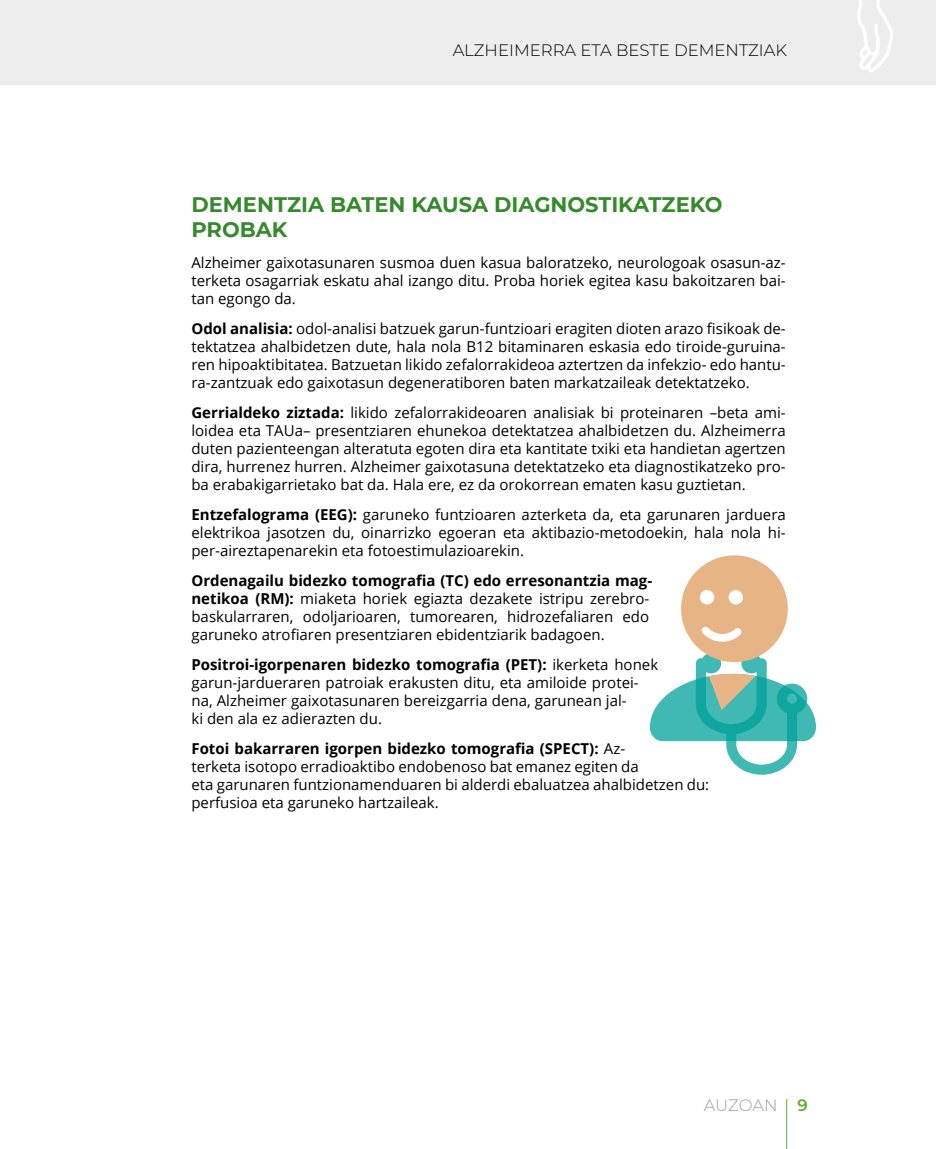
<style>
.page{position:relative;width:936px;height:1149px;background:#fff}
.page>*{position:absolute;margin:0;border:0;box-sizing:border-box;transform-origin:0 0}
.t1{font:700 21px/25.2px "Montserrat";color:#36892d}
.t2{font:300 16.5px "Montserrat";color:#000}
.t3{font:300 16.5px "Montserrat";letter-spacing:-.01em;color:#9d9d9c}
.t4{font:15px/18px "Open Sans";color:#000;text-align:justify}
.s1{font-weight:700}
.s2{font-weight:600;color:#60ac30}
</style>
<div class="page">
<div style="left:0;top:0;width:935px;height:85px;background:#ededed"></div>
<hr style="left:786px;top:1098px;width:1px;height:50px;background:#60ac30">
<svg style="left:857px;top:0;width:36px;height:72px"></svg>
<svg style="left:649px;top:653px;width:166px;height:121px"></svg>
<div style="left:681px;top:555px;width:106px;height:107px;background:#e7b485;border-radius:50%"></div>
<svg style="left:701px;top:626px;width:41px;height:14px"></svg>
<div style="left:699px;top:590px;width:15px;height:14px;background:#fff;border-radius:50%"></div>
<div style="left:728px;top:590px;width:15px;height:14px;background:#fff;border-radius:50%"></div>
<p class="t2" style="left:452px;top:39px;width:336px">ALZHEIMERRA ETA BESTE DEMENTZIAK</p>
<h1 class="t1" style="left:191px;top:191px;width:532px">DEMENTZIA BATEN KAUSA DIAGNOSTIKATZEKO<br>PROBAK</h1>
<p class="t4" style="left:191px;top:253px;width:596px">Alzheimer gaixotasunaren susmoa duen kasua baloratzeko, neurologoak osasun-az&shy;terketa osagarriak eskatu ahal izango ditu. Proba horiek egitea kasu bakoitzaren bai&shy;tan egongo da.</p>
<p class="t4" style="left:191px;top:319px;width:596px"><span class="s1">Odol analisia:</span> odol-analisi batzuek garun-funtzioari eragiten dioten arazo fisikoak de&shy;tektatzea ahalbidetzen dute, hala nola B12 bitaminaren eskasia edo tiroide-guruina&shy;ren hipoaktibitatea. Batzuetan likido zefalorrakideoa aztertzen da infekzio- edo hantu&shy;ra-zantzuak edo gaixotasun degeneratiboren baten markatzaileak detektatzeko.</p>
<p class="t4" style="left:191px;top:403px;width:596px"><span class="s1">Gerrialdeko ziztada:</span> likido zefalorrakideoaren analisiak bi proteinaren –beta ami&shy;loidea eta TAUa– presentziaren ehunekoa detektatzea ahalbidetzen du. Alzheimerra duten pazienteengan alteratuta egoten dira eta kantitate txiki eta handietan agertzen dira, hurrenez hurren. Alzheimer gaixotasuna detektatzeko eta diagnostikatzeko pro&shy;ba erabakigarrietako bat da. Hala ere, ez da orokorrean ematen kasu guztietan.</p>
<p class="t4" style="left:191px;top:505px;width:596px"><span class="s1">Entzefalograma (EEG):</span> garuneko funtzioaren azterketa da, eta garunaren jarduera elektrikoa jasotzen du, oinarrizko egoeran eta aktibazio-metodoekin, hala nola hi&shy;per-aireztapenarekin eta fotoestimulazioarekin.</p>
<p class="t4" style="left:191px;top:571px;width:462px;text-align:left"><span class="s1">Ordenagailu bidezko tomografia (TC) edo erresonantzia mag&shy;netikoa (RM):</span> miaketa horiek egiazta dezakete istripu zerebro&shy;baskularraren, odoljarioaren, tumorearen, hidrozefaliaren edo garuneko atrofiaren presentziaren ebidentziarik badagoen.</p>
<p class="t4" style="left:191px;top:655px;width:468px;text-align:left"><span class="s1">Positroi-igorpenaren bidezko tomografia (PET):</span> ikerketa honek garun-jardueraren patroiak erakusten ditu, eta amiloide protei&shy;na, Alzheimer gaixotasunaren bereizgarria dena, garunean jal-<br>ki den ala ez adierazten du.</p>
<p class="t4" style="left:191px;top:739px;width:519px;text-align:left"><span class="s1">Fotoi bakarraren igorpen bidezko tomografia (SPECT):</span> Az-<br>terketa isotopo erradioaktibo endobenoso bat emanez egiten da<br>eta garunaren funtzionamenduaren bi alderdi ebaluatzea ahalbidetzen du: perfusioa eta garuneko hartzaileak.</p>
<p class="t3" style="left:703px;top:1093px;width:105px">AUZOAN <span class="s2">9</span></p>
</div>
